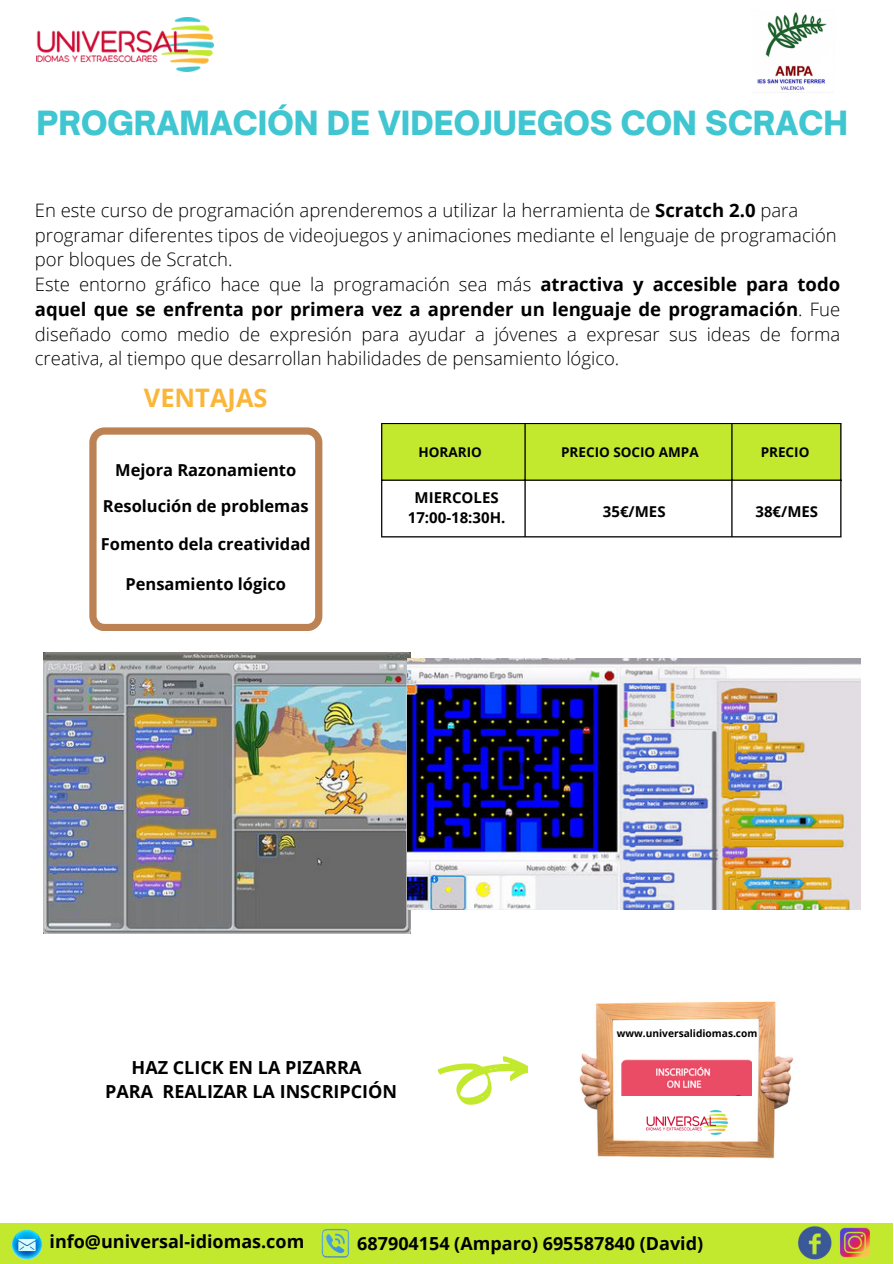
<style>
.page{position:relative;width:894px;height:1264px;background:#fff}
.page>*{position:absolute;margin:0;border:0;box-sizing:border-box;transform-origin:0 0}
.t1{font:900 31.95px "Open Sauce One";color:#40c6d1}
.t2{font:700 25.5px "Open Sans";color:#fab638}
.t3{font:300 18.45px/24.8px "Open Sans";color:#000}
.t4{font:700 18px/24.8px "Open Sans";color:#000;text-align:center}
.t5{font:700 16.5px/36px "Open Sans";color:#000;text-align:center}
.t6{font:700 15px/20.2px "Open Sans";color:#000;text-align:center}
.t7{font:700 13.5px "Open Sans";color:#000}
.t8{font:700 10.2px "Open Sans";color:#000}
.s1{font-weight:700}
</style>
<div class="page">
<img style="left:43px;top:652px;width:367px;height:281px">
<img style="left:407px;top:658px;width:453px;height:251px">
<div style="left:0;top:1223px;width:892px;height:40px;background:#c3e92f"></div>
<img style="left:840px;top:1227px;width:30px;height:31px">
<img style="left:797px;top:1226px;width:35px;height:34px">
<img style="left:321px;top:1228px;width:29px;height:30px">
<img style="left:11px;top:1229px;width:32px;height:31px">
<svg style="left:89px;top:427px;width:233px;height:204px"></svg>
<img style="left:37px;top:18px;width:176px;height:54px">
<div style="left:382px;top:424px;width:458px;height:55px;background:#c3e92f"></div>
<hr style="left:381px;top:424px;width:1px;height:112px;background:#000">
<hr style="left:524px;top:424px;width:1px;height:112px;background:#000">
<hr style="left:731px;top:424px;width:1px;height:112px;background:#000">
<hr style="left:840px;top:424px;width:1px;height:112px;background:#000">
<hr style="left:381px;top:423px;width:460px;height:1px;background:#000">
<hr style="left:381px;top:479px;width:460px;height:2px;background:#000">
<hr style="left:381px;top:536px;width:460px;height:1px;background:#000">
<svg style="left:437px;top:1056px;width:91px;height:48px"></svg>
<img style="left:757px;top:12px;width:70px;height:78px">
<img style="left:579px;top:1001px;width:215px;height:158px">
<img style="left:646px;top:1110px;width:81px;height:24px">
<img style="left:621px;top:1059px;width:130px;height:36px">
<h6 class="t1" style="left:37px;top:103px;width:812px">PROGRAMACIÓN DE VIDEOJUEGOS CON SCRACH</h6>
<h6 class="t3" style="left:35px;top:197px;width:806px">En este curso de programación aprenderemos a utilizar la herramienta de <span class="s1">Scratch 2.0</span> para programar diferentes tipos de videojuegos y animaciones mediante el lenguaje de programación por bloques de Scratch.<br>Este entorno gráfico hace que la programación sea más <span class="s1">atractiva y accesible para todo aquel que se enfrenta por primera vez a aprender un lenguaje de programación</span>. Fue diseñado como medio de expresión para ayudar a jóvenes a expresar sus ideas de forma creativa, al tiempo que desarrollan habilidades de pensamiento lógico.</h6>
<h6 class="t2" style="left:144px;top:380px;width:125px">VENTAJAS</h6>
<p class="t5" style="left:103px;top:451px;width:207px">Mejora Razonamiento<br>Resolución de problemas</p>
<p class="t5" style="left:101px;top:525px;width:211px">Fomento dela creatividad</p>
<p class="t5" style="left:125px;top:566px;width:162px">Pensamiento lógico</p>
<p class="t7" style="left:418px;top:443px;width:65px">HORARIO</p>
<p class="t7" style="left:561px;top:443px;width:139px">PRECIO SOCIO AMPA</p>
<h3 class="t7" style="left:760px;top:443px;width:50px">PRECIO</h3>
<p class="t6" style="left:407px;top:487px;width:99px">MIERCOLES<br>17:00-18:30H.</p>
<p class="t6" style="left:602px;top:501px;width:64px">35€/MES</p>
<p class="t6" style="left:755px;top:501px;width:64px">38€/MES</p>
<p class="t4" style="left:105px;top:1054px;width:293px">HAZ CLICK EN LA PIZARRA<br>PARA REALIZAR LA INSCRIPCIÓN</p>
<p class="t8" style="left:616px;top:1025px;width:142px">www.universalidiomas.com</p>
<p class="t4" style="left:49px;top:1228px;width:256px">info@universal-idiomas.com</p>
<p class="t4" style="left:357px;top:1230px;width:347px">687904154 (Amparo) 695587840 (David)</p>
</div>
